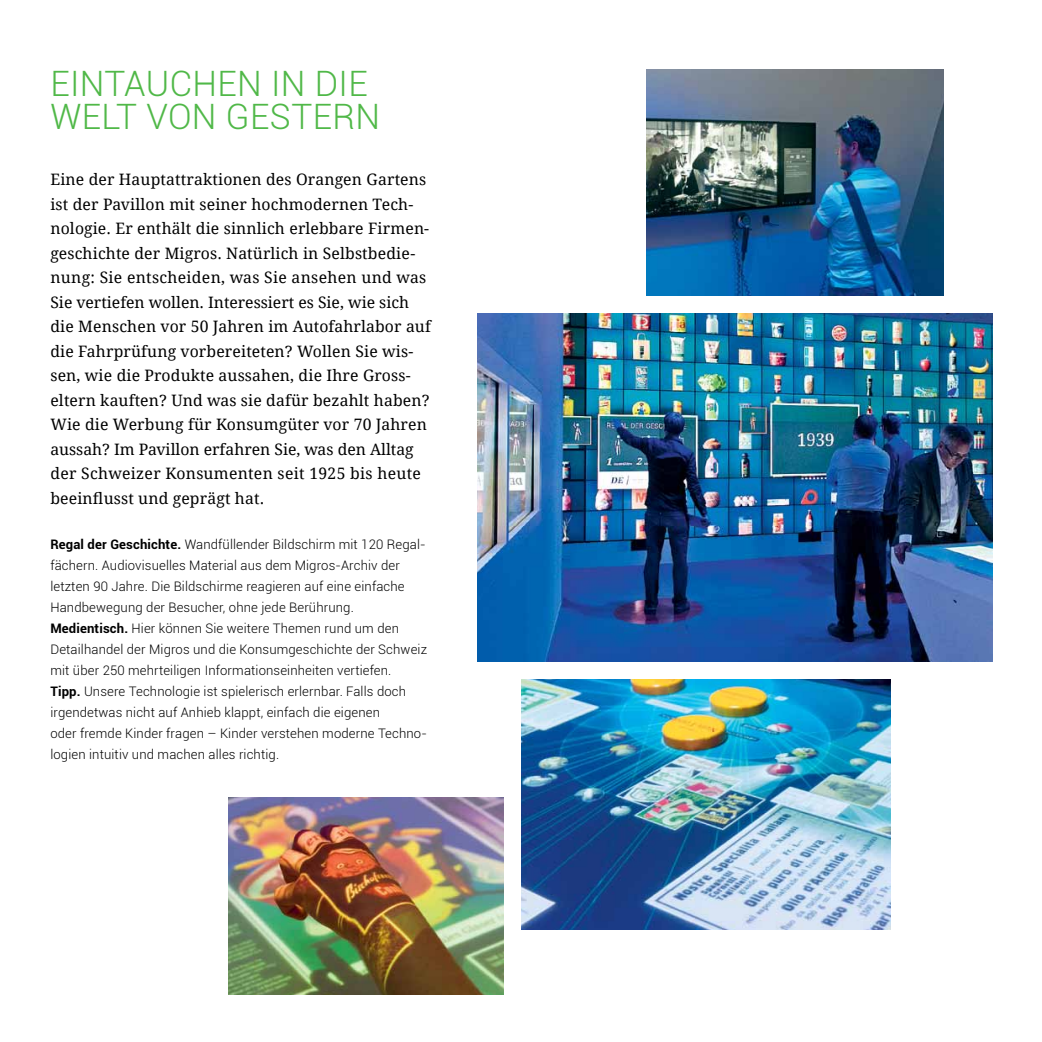
<style>
.page{position:relative;width:1042px;height:1042px;background:#fff}
.page>*{position:absolute;margin:0;border:0;box-sizing:border-box;transform-origin:0 0}
.t1{font:300 35px/33.2px "Roboto";letter-spacing:.01em;color:#50b848}
.t2{font:15.75px/24.5px "Droid Serif";letter-spacing:.01em;color:#000}
.t3{font:300 13.12px/21px "Roboto";letter-spacing:.01em;color:#000}
.s1{font-weight:700}
</style>
<div class="page">
<img style="left:478px;top:313px;width:514px;height:348px">
<img style="left:229px;top:797px;width:274px;height:198px">
<img style="left:521px;top:679px;width:369px;height:251px">
<img style="left:647px;top:69px;width:296px;height:227px">
<h1 class="t1" style="left:50px;top:65px;width:331px">Eintauchen in die<br>Welt von G ester n</h1>
<p class="t2" style="left:50px;top:167px;width:382px">Eine der Hauptattraktionen des Orangen Gartens ist der Pavillon mit seiner hochmodernen Tech&shy;nologie. Er enthält die sinnlich erlebbare Firmen&shy;geschichte der Migros. Natürlich in Selbstbedie&shy;nung: Sie entscheiden, was Sie ansehen und was Sie vertiefen wollen. Interessiert es Sie, wie sich die Menschen vor 50 Jahren im Autofahrlabor auf die Fahrprüfung vorbereiteten? Wollen Sie wis&shy;sen, wie die Produkte aussahen, die Ihre Gross&shy;eltern kauften? Und was sie dafür bezahlt haben?<br>Wie die Werbung für Konsumgüter vor 70 Jahren aussah? Im Pavillon erfahren Sie, was den Alltag der Schweizer Konsumenten seit 1925 bis heute beeinflusst und geprägt hat.</p>
<p class="t3" style="left:50px;top:533px;width:378px"><span class="s1">Regal der Geschichte.</span> Wandfüllender Bildschirm mit 120 Regal&shy;fächern. Audiovisuelles Material aus dem M igros-Archiv der letzten 90 Jahre. Die Bildschirme reagieren auf eine einfache Handbewegung der Besucher, ohne jede Berührung.<br><span class="s1">Medientisch.</span> H ier können Sie weitere Themen rund um den Detailhandel der M igros und die Konsumgeschichte der Schweiz mit über 250 mehrteiligen I nformationseinheiten vertiefen.<br><span class="s1">Tipp.</span> U nsere Technologie ist spielerisch erlernbar. Falls doch irgendetwas nicht auf Anhieb klappt, einfach die eigenen<br>oder fremde Kinder fragen – Kinder verstehen moderne Techno&shy;logien intuitiv und machen alles richtig.</p>
</div>
